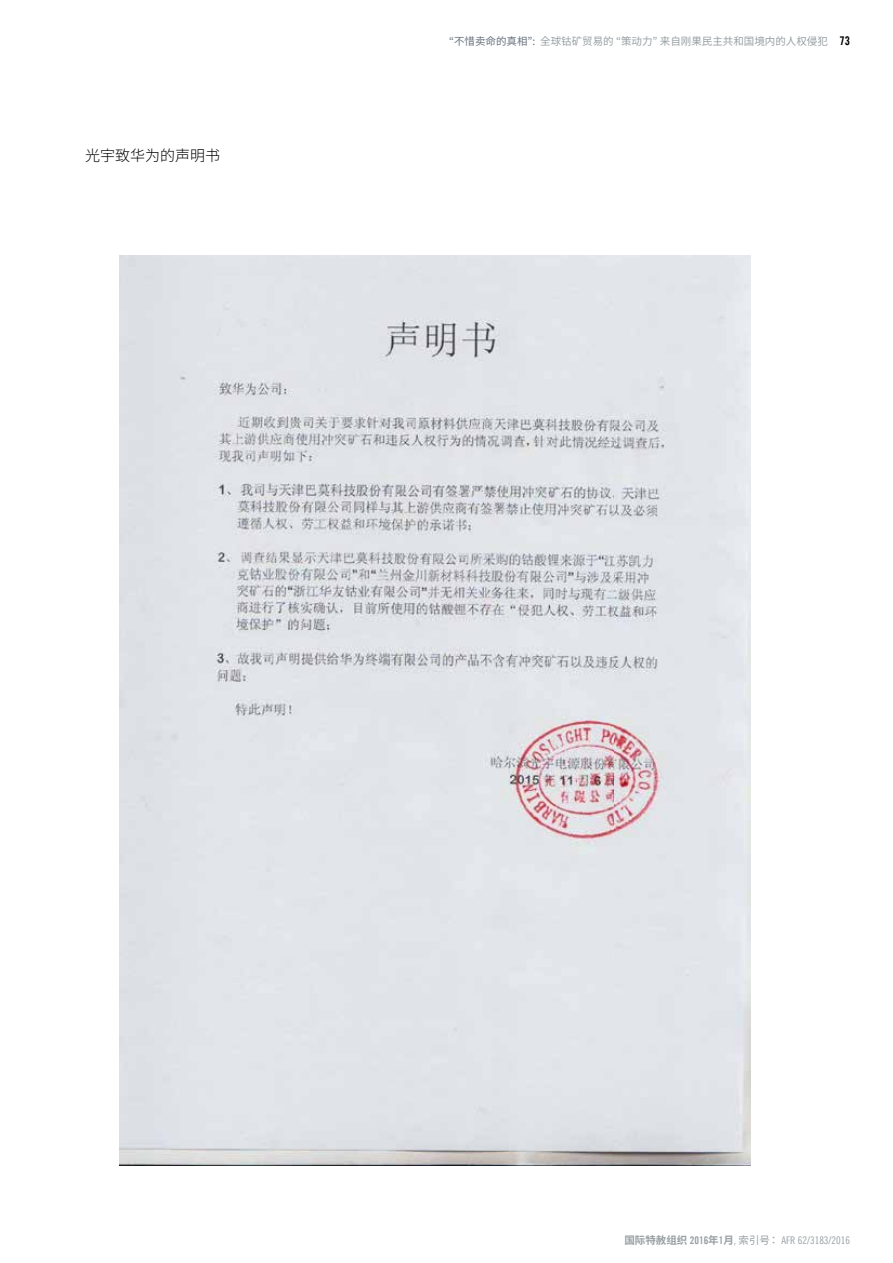
<style>
.page{position:relative;width:893px;height:1263px;background:#fff}
.page>*{position:absolute;margin:0;border:0;box-sizing:border-box;transform-origin:0 0}
.t1{font:300 15px "Noto Sans CJ Kjp";color:#000}
.t2{font:10.5px "Noto Sans CJ Kjp";color:#979fa2}
.t3{font:10.5px "Amnesty Trade Gothic Cn 18";color:#979fa2}
.s1{color:#67717e}
.s2{font-family:"Amnesty Trade Gothic Bd Cn 20";font-size:12px;color:#000}
.s3{font-family:"Noto Sans CJ Kjp";font-weight:700}
.s4{font-family:"Amnesty Trade Gothic Bd Cn 20"}
.s5{font-family:"Noto Sans CJ Kjp"}
</style>
<div class="page">
<img style="left:120px;top:256px;width:630px;height:910px">
<h1 class="t1" style="left:85px;top:147px;width:136px">光宇致华为的声明书</h1>
<p class="t2" style="left:449px;top:35px;width:403px"><span class="s1">“不惜卖命的真相”:</span> 全球钴矿贸易的 “策动力” 来自刚果民主共和国境内的人权侵犯 <span class="s2">73</span></p>
<p class="t3" style="left:624px;top:1234px;width:227px"><span class="s3">国际特赦组织</span> <span class="s4">2016</span><span class="s3">年</span><span class="s4">1</span><span class="s3">月</span>, <span class="s5">索引号：</span> AFR 62/3183/2016</p>
</div>
